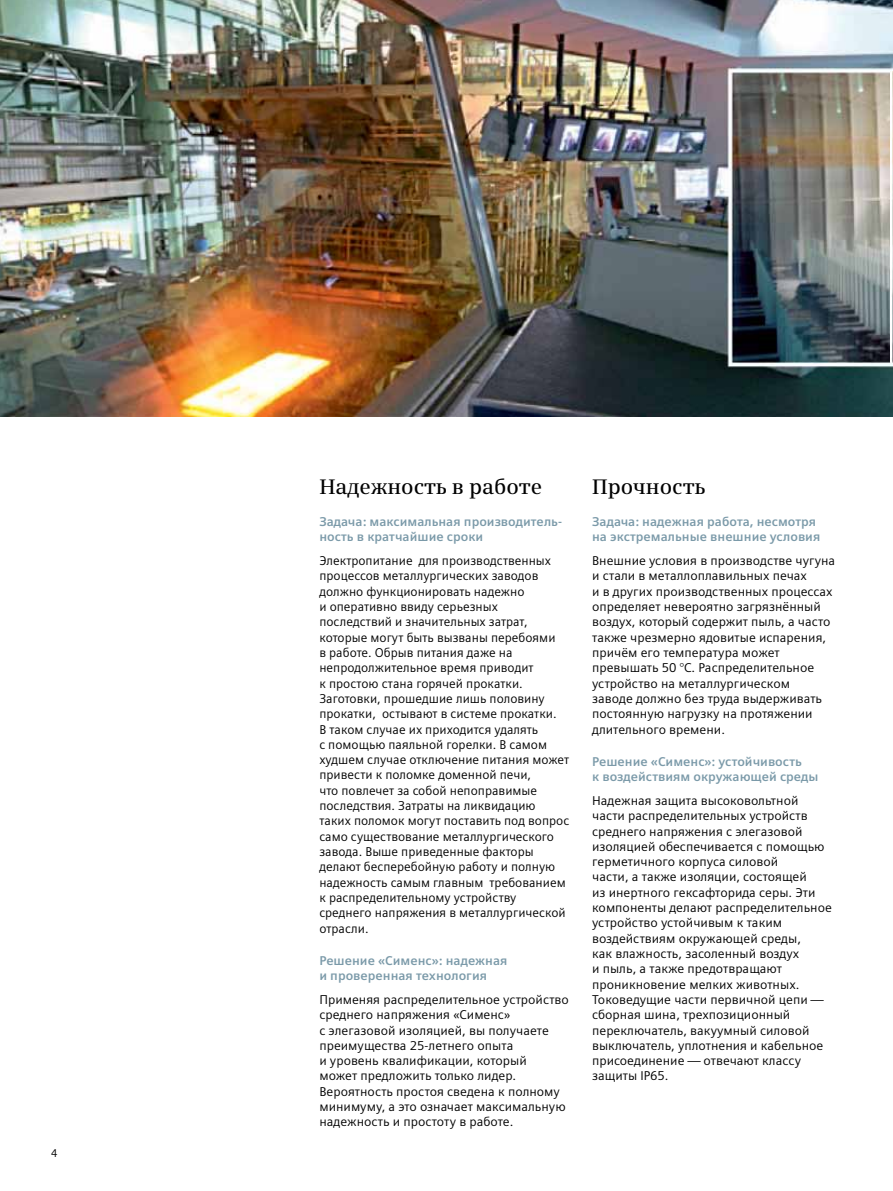
<style>
.page{position:relative;width:893px;height:1191px;background:#fff}
.page>*{position:absolute;margin:0;border:0;box-sizing:border-box;transform-origin:0 0}
.t1{font:600 21px "Siemens Serif";color:#000}
.t2{font:12.75px/15.3px "Siemens Sans";color:#000}
.t3{font:700 12.75px/15.3px "Siemens Sans";color:#7b9aa9}
.t4{font:11.25px "Siemens Sans";color:#000}
</style>
<div class="page">
<img style="left:0;top:0;width:893px;height:417px">
<img style="left:890px;top:72px;width:3px;height:290px">
<p class="t4" style="left:51px;top:1146px;width:8px">4</p>
<h1 class="t1" style="left:319px;top:474px;width:224px">Надежность в работе</h1>
<p class="t3" style="left:319px;top:514px;width:244px">Задача: максимальная производитель&shy;ность в кратчайшие сроки</p>
<p class="t2" style="left:319px;top:553px;width:251px">Электропитание для производственных процессов металлургических заводов должно функционировать надежно<br>и оперативно ввиду серьезных последствий и значительных затрат, которые могут быть вызваны перебоями<br>в работе. Обрыв питания даже на непродолжительное время приводит<br>к простою стана горячей прокатки.<br>Заготовки, прошедшие лишь половину прокатки, остывают в системе прокатки.<br>В таком случае их приходится удалять<br>с помощью паяльной горелки. В самом худшем случае отключение питания может привести к поломке доменной печи,<br>что повлечет за собой непоправимые последствия. Затраты на ликвидацию таких поломок могут поставить под вопрос само существование металлургического завода. Выше приведенные факторы делают бесперебойную работу и полную надежность самым главным требованием к распределительному устройству среднего напряжения в металлургической отрасли.</p>
<p class="t3" style="left:319px;top:952px;width:190px">Решение «Сименс»: надежная и проверенная технология</p>
<p class="t2" style="left:319px;top:992px;width:251px">Применяя распределительное устройство среднего напряжения «Сименс»<br>с элегазовой изоляцией, вы получаете преимущества 25-летнего опыта<br>и уровень квалификации, который<br>может предложить только лидер.<br>Вероятность простоя сведена к полному минимуму, а это означает максимальную надежность и простоту в работе.</p>
<h1 class="t1" style="left:592px;top:474px;width:115px">Прочность</h1>
<p class="t3" style="left:592px;top:514px;width:230px">Задача: надежная работа, несмотря на экстремальные внешние условия</p>
<p class="t2" style="left:592px;top:553px;width:245px">Внешние условия в производстве чугуна и стали в металлоплавильных печах<br>и в других производственных процессах определяет невероятно загрязнённый воздух, который содержит пыль, а часто также чрезмерно ядовитые испарения, причём его температура может превышать 50 °C. Распределительное устройство на металлургическом<br>заводе должно без труда выдерживать постоянную нагрузку на протяжении длительного времени.</p>
<p class="t3" style="left:592px;top:754px;width:228px">Решение «Сименс»: устойчивость<br>к воздействиям окружающей среды</p>
<p class="t2" style="left:592px;top:793px;width:241px">Надежная защита высоковольтной части распределительных устройств среднего напряжения с элегазовой изоляцией обеспечивается с помощью герметичного корпуса силовой<br>части, а также изоляции, состоящей<br>из инертного гексафторида серы. Эти компоненты делают распределительное устройство устойчивым к таким воздействиям окружающей среды,<br>как влажность, засоленный воздух<br>и пыль, а также предотвращают проникновение мелких животных.<br>Токоведущие части первичной цепи — сборная шина, трехпозиционный переключатель, вакуумный силовой выключатель, уплотнения и кабельное присоединение — отвечают классу защиты IP65.</p>
</div>
